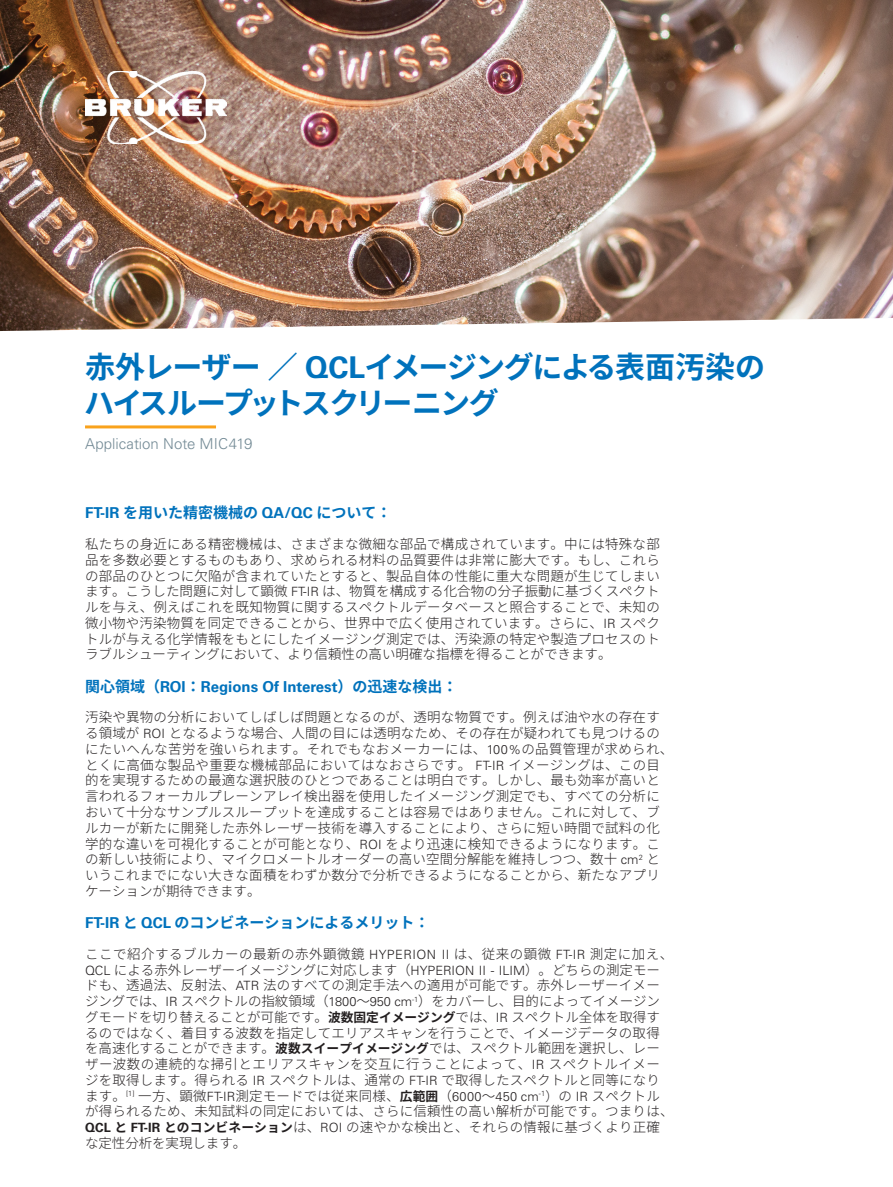
<style>
.page{position:relative;width:893px;height:1187px;background:#fff}
.page>*{position:absolute;margin:0;border:0;box-sizing:border-box;transform-origin:0 0}
.t1{font:700 30px/36px "Source Han Sans JP";letter-spacing:-.05em;color:#0072bc}
.t2{font:700 15px "Source Han Sans JP";color:#0072bc}
.t3{font:700 15px "Univers LT Std";color:#0072bc}
.t4{font:300 15px "Univers LT Std";color:#738a95}
.t5{font:300 13.5px/15.8px "Source Han Sans JP";letter-spacing:.015em;color:#231f20}
.s1{font-family:"Univers LT Std"}
.s2{font-family:"Univers LT Std";font-size:12.75px}
.s3{font-family:"Source Han Sans JP"}
.s4{font-weight:700;font-size:12.75px}
.s5{font-size:12.75px}
.s6{font-family:"Univers LT Std";font-weight:700;font-size:12.75px}
</style>
<div class="page">
<img style="left:0;top:0;width:893px;height:331px">
<img style="left:85px;top:72px;width:142px;height:72px">
<hr style="left:85px;top:425px;width:131px;height:3px;background:#f9a21c">
<h1 class="t1" style="left:84px;top:350px;width:682px">赤外レーザー ／ <span class="s1">QCL</span>イメージングによる表面汚染のハイスループットスクリーニング</h1>
<p class="t4" style="left:85px;top:434px;width:169px">Application Note MIC419</p>
<p class="t2" style="left:85px;top:504px;width:308px"><span class="s1">FT-IR</span> を用いた精密機械の <span class="s1">QA/QC</span> について：</p>
<p class="t5" style="left:85px;top:536px;width:576px;text-align:justify">私たちの身近にある精密機械は、さまざまな微細な部品で構成されています。中には特殊な部品を多数必要とするものもあり、求められる材料の品質要件は非常に膨大です。もし、これらの部品のひとつに欠陥が含まれていたとすると、製品自体の性能に重大な問題が生じてしまいます。こうした問題に対して顕微 <span class="s2">FT-IR</span> は、物質を構成する化合物の分子振動に基づくスペクトルを与え、例えばこれを既知物質に関するスペクトルデータベースと照合することで、未知の微小物や汚染物質を同定できることから、世界中で広く使用されています。さらに、<span class="s2">IR</span> スペクトルが与える化学情報をもとにしたイメージング測定では、汚染源の特定や製造プロセスのトラブルシューティングにおいて、より信頼性の高い明確な指標を得ることができます。</p>
<p class="t3" style="left:85px;top:678px;width:374px"><span class="s3">関心領域（</span>ROI<span class="s3">：</span>Regions Of Interest<span class="s3">）の迅速な検出：</span></p>
<p class="t5" style="left:85px;top:709px;width:590px">汚染や異物の分析においてしばしば問題となるのが、透明な物質です。例えば油や水の存在する領域が <span class="s2">ROI</span> となるような場合、人間の目には透明なため、その存在が疑われても見つけるのにたいへんな苦労を強いられます。それでもなおメーカーには、<span class="s2">100%</span>の品質管理が求められ、とくに高価な製品や重要な機械部品においてはなおさらです。 <span class="s2">FT-IR</span> イメージングは、この目的を実現するための最適な選択肢のひとつであることは明白です。しかし、最も効率が高いと言われるフォーカルプレーンアレイ検出器を使用したイメージング測定でも、すべての分析において十分なサンプルスループットを達成することは容易ではありません。これに対して、ブルカーが新たに開発した赤外レーザー技術を導入することにより、さらに短い時間で試料の化学的な違いを可視化することが可能となり、<span class="s2">ROI</span> をより迅速に検知できるようになります。この新しい技術により、マイクロメートルオーダーの高い空間分解能を維持しつつ、数十 <span class="s2">cm</span><sup>2</sup> というこれまでにない大きな面積をわずか数分で分析できるようになることから、新たなアプリケーションが期待できます。</p>
<p class="t2" style="left:85px;top:913px;width:346px"><span class="s1">FT-IR</span> と <span class="s1">QCL</span> のコンビネーションによるメリット：</p>
<p class="t5" style="left:85px;top:946px;width:590px">ここで紹介するブルカーの最新の赤外顕微鏡 <span class="s2">HYPERION II</span> は、従来の顕微 <span class="s2">FT-IR</span> 測定に加え、<span class="s2">QCL</span> による赤外レーザーイメージングに対応します（<span class="s2">HYPERION II - ILIM</span>）。どちらの測定モードも、透過法、反射法、<span class="s2">ATR</span> 法のすべての測定手法への適用が可能です。赤外レーザーイメージングでは、<span class="s2">IR</span> スペクトルの指紋領域（<span class="s2">1800</span>～<span class="s2">950 cm</span><sup>-1</sup>）をカバーし、目的によってイメージングモードを切り替えることが可能です。<span class="s4">波数固定イメージング</span>では、<span class="s2">IR</span> スペクトル全体を取得するのではなく、着目する波数を指定してエリアスキャンを行うことで、イメージデータの取得を高速化することができます。<span class="s4">波数スイープイメージング</span>では、スペクトル範囲を選択し、レーザー波数の連続的な掃引とエリアスキャンを交互に行うことによって、<span class="s2">IR</span> スペクトルイメージを取得します。得られる <span class="s2">IR</span> スペクトルは、通常の <span class="s2">FT-IR</span> で取得したスペクトルと同等になります。<sup>[1]</sup> 一方、顕微<span class="s2">FT-IR</span>測定モードでは従来同様、<span class="s4">広範囲</span>（<span class="s2">6000</span>～<span class="s2">450 cm</span><sup>-1</sup><span class="s5">）</span>の <span class="s2">IR</span> スペクトルが得られるため、未知試料の同定においては、さらに信頼性の高い解析が可能です。つまりは、<span class="s6">QCL</span> <span class="s4">と</span> <span class="s6">FT-IR</span> <span class="s4">とのコンビネーション</span>は、<span class="s2">ROI</span> の速やかな検出と、それらの情報に基づくより正確な定性分析を実現します。</p>
</div>
